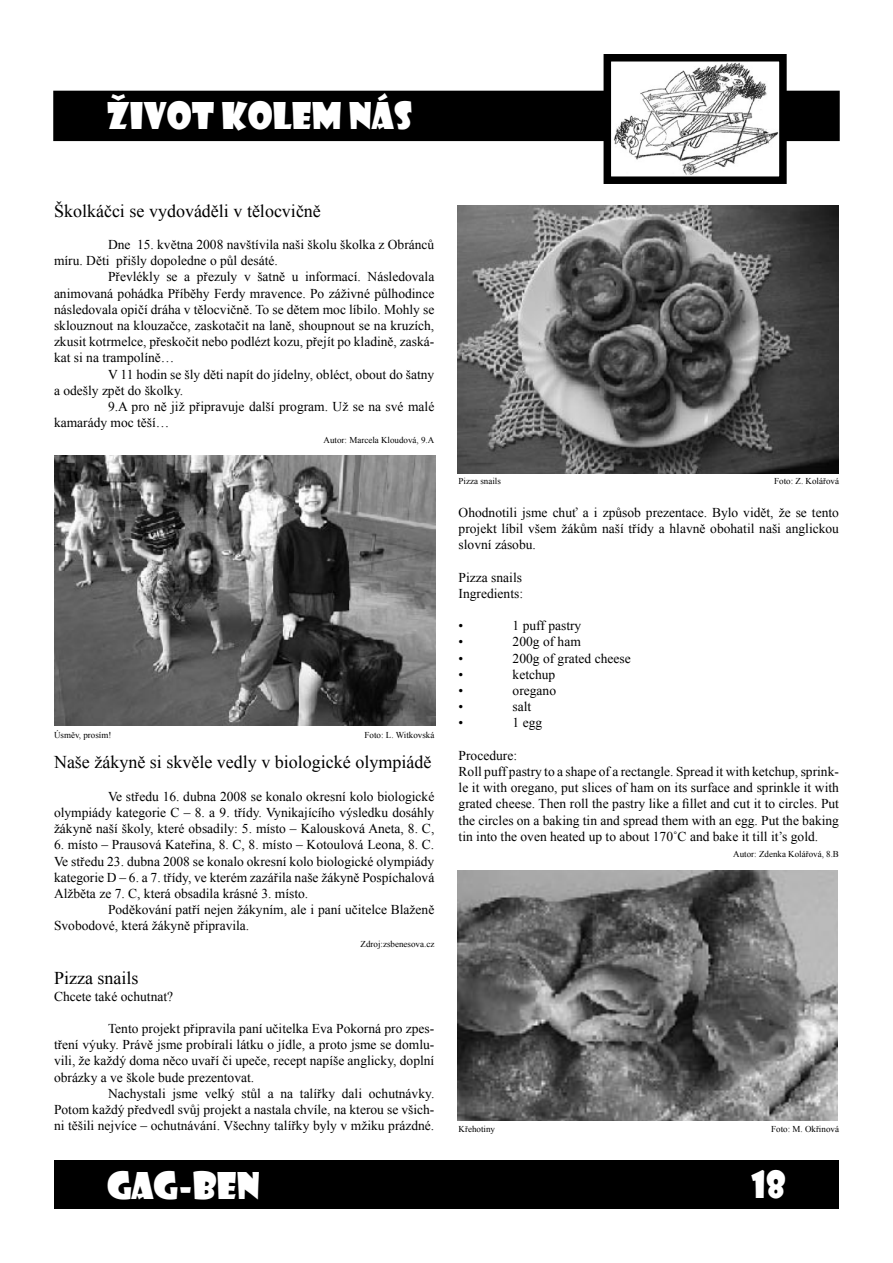
<style>
.page{position:relative;width:893px;height:1263px;background:#fff}
.page>*{position:absolute;margin:0;border:0;box-sizing:border-box;transform-origin:0 0}
.t1{font:36px "Showcard Gothic";color:#fff}
.t2{font:18px "Times New Roman";color:#000}
.t3{font:13.5px/16.2px "Times New Roman";color:#000;text-align:justify}
.t4{font:9px "Times New Roman";color:#000}
</style>
<div class="page">
<div style="left:54px;top:91px;width:785px;height:49px;background:#000"></div>
<div style="left:53px;top:91px;width:787px;height:50px;border:2px solid #000"></div>
<div style="left:54px;top:1160px;width:785px;height:49px;background:#000"></div>
<img style="left:613px;top:63px;width:165px;height:112px">
<div style="left:604px;top:54px;width:183px;height:130px;border:8px solid #000"></div>
<img style="left:54px;top:455px;width:381px;height:271px">
<img style="left:458px;top:870px;width:380px;height:250px">
<img style="left:458px;top:205px;width:381px;height:268px">
<h1 class="t1" style="left:107px;top:91px;width:307px">ŽIVOT KOLEM NÁS</h1>
<h2 class="t2" style="left:54px;top:198px;width:268px">Školkáčci se vydováděli v tělocvičně</h2>
<p class="t3" style="left:108px;top:236px;width:328px">Dne 15. května 2008 navštívila naši školu školka z Obránců</p>
<p class="t3" style="left:54px;top:252px;width:225px">míru. Děti přišly dopoledne o půl desáté.</p>
<p class="t3" style="left:108px;top:269px;width:328px">Převlékly se a přezuly v šatně u informací. Následovala</p>
<p class="t3" style="left:54px;top:285px;width:382px">animovaná pohádka Příběhy Ferdy mravence. Po záživné půlhodince</p>
<p class="t3" style="left:54px;top:301px;width:382px">následovala opičí dráha v tělocvičně. To se dětem moc líbilo. Mohly se</p>
<p class="t3" style="left:54px;top:317px;width:382px">sklouznout na klouzačce, zaskotačit na laně, shoupnout se na kruzích,</p>
<p class="t3" style="left:54px;top:333px;width:382px">zkusit kotrmelce, přeskočit nebo podlézt kozu, přejít po kladině, zaská-</p>
<p class="t3" style="left:54px;top:350px;width:122px">kat si na trampolíně…</p>
<p class="t3" style="left:108px;top:366px;width:328px">V 11 hodin se šly děti napít do jídelny, obléct, obout do šatny</p>
<p class="t3" style="left:54px;top:382px;width:131px">a odešly zpět do školky.</p>
<p class="t3" style="left:108px;top:398px;width:328px">9.A pro ně již připravuje další program. Už se na své malé</p>
<p class="t3" style="left:54px;top:414px;width:117px">kamarády moc těší…</p>
<p class="t4" style="left:324px;top:434px;width:112px">Autor: Marcela Kloudová, 9.A</p>
<p class="t4" style="left:459px;top:474px;width:44px">Pizza snails</p>
<p class="t4" style="left:774px;top:474px;width:66px">Foto: Z. Kolářová</p>
<p class="t3" style="left:459px;top:504px;width:382px">Ohodnotili jsme chuť a i způsob prezentace. Bylo vidět, že se tento projekt líbil všem žákům naší třídy a hlavně obohatil naši anglickou slovní zásobu.</p>
<p class="t3" style="left:459px;top:569px;width:66px">Pizza snails<br>Ingredients:</p>
<p class="t3" style="left:459px;top:617px;width:6px">•</p>
<p class="t3" style="left:513px;top:617px;width:70px">1 puff pastry</p>
<p class="t3" style="left:459px;top:634px;width:6px">•</p>
<p class="t3" style="left:513px;top:634px;width:70px">200g of ham</p>
<p class="t3" style="left:459px;top:650px;width:6px">•</p>
<p class="t3" style="left:513px;top:650px;width:120px">200g of grated cheese</p>
<p class="t3" style="left:459px;top:666px;width:6px">•</p>
<p class="t3" style="left:513px;top:666px;width:44px">ketchup</p>
<p class="t3" style="left:459px;top:682px;width:6px">•</p>
<p class="t3" style="left:513px;top:682px;width:45px">oregano</p>
<p class="t3" style="left:459px;top:698px;width:6px">•</p>
<p class="t3" style="left:513px;top:698px;width:20px">salt</p>
<p class="t3" style="left:459px;top:715px;width:6px">•</p>
<p class="t3" style="left:513px;top:715px;width:31px">1 egg</p>
<p class="t3" style="left:459px;top:747px;width:382px;text-align:left">Procedure:<br>Roll puff pastry to a shape of a rectangle. Spread it with ketchup, sprink&shy;le it with oregano, put slices of ham on its surface and sprinkle it with grated cheese. Then roll the pastry like a fillet and cut it to circles. Put the circles on a baking tin and spread them with an egg. Put the baking tin into the oven heated up to about 170˚C and bake it till it’s gold.</p>
<p class="t4" style="left:733px;top:848px;width:107px">Autor: Zdenka Kolářová, 8.B</p>
<p class="t4" style="left:54px;top:729px;width:59px">Úsměv, prosím!</p>
<p class="t4" style="left:365px;top:729px;width:71px">Foto: L. Witkovská</p>
<h2 class="t2" style="left:54px;top:750px;width:379px">Naše žákyně si skvěle vedly v biologické olympiádě</h2>
<p class="t3" style="left:54px;top:788px;width:382px;text-indent:54px">Ve středu 16. dubna 2008 se konalo okresní kolo biologické olympiády kategorie C – 8. a 9. třídy. Vynikajícího výsledku dosáhly žákyně naší školy, které obsadily: 5. místo – Kalousková Aneta, 8. C,</p>
<p class="t3" style="left:54px;top:836px;width:382px">6. místo – Prausová Kateřina, 8. C, 8. místo – Kotoulová Leona, 8. C.</p>
<p class="t3" style="left:54px;top:853px;width:382px">Ve středu 23. dubna 2008 se konalo okresní kolo biologické olympiády</p>
<p class="t3" style="left:54px;top:869px;width:382px">kategorie D – 6. a 7. třídy, ve kterém zazářila naše žákyně Pospíchalová</p>
<p class="t3" style="left:54px;top:885px;width:256px">Alžběta ze 7. C, která obsadila krásné 3. místo.</p>
<p class="t3" style="left:108px;top:901px;width:328px">Poděkování patří nejen žákyním, ale i paní učitelce Blaženě</p>
<p class="t3" style="left:54px;top:917px;width:197px">Svobodové, která žákyně připravila.</p>
<p class="t4" style="left:361px;top:937px;width:75px">Zdroj:zsbenesova.cz</p>
<h2 class="t2" style="left:54px;top:966px;width:86px">Pizza snails</h2>
<p class="t3" style="left:54px;top:988px;width:121px">Chcete také ochutnat?</p>
<p class="t3" style="left:108px;top:1020px;width:328px">Tento projekt připravila paní učitelka Eva Pokorná pro zpes-</p>
<p class="t3" style="left:54px;top:1036px;width:382px">tření výuky. Právě jsme probírali látku o jídle, a proto jsme se domlu-</p>
<p class="t3" style="left:54px;top:1052px;width:382px">vili, že každý doma něco uvaří či upeče, recept napíše anglicky, doplní</p>
<p class="t3" style="left:54px;top:1069px;width:202px">obrázky a ve škole bude prezentovat.</p>
<p class="t3" style="left:108px;top:1085px;width:328px">Nachystali jsme velký stůl a na talířky dali ochutnávky.</p>
<p class="t3" style="left:54px;top:1101px;width:382px">Potom každý předvedl svůj projekt a nastala chvíle, na kterou se všich-</p>
<p class="t3" style="left:54px;top:1117px;width:382px">ni těšili nejvíce – ochutnávání. Všechny talířky byly v mžiku prázdné.</p>
<p class="t4" style="left:459px;top:1122px;width:38px">Křehotiny</p>
<p class="t4" style="left:771px;top:1122px;width:69px">Foto: M. Okřinová</p>
<h1 class="t1" style="left:107px;top:1161px;width:154px">GAG-BEN</h1>
<h1 class="t1" style="left:751px;top:1160px;width:36px">18</h1>
</div>
